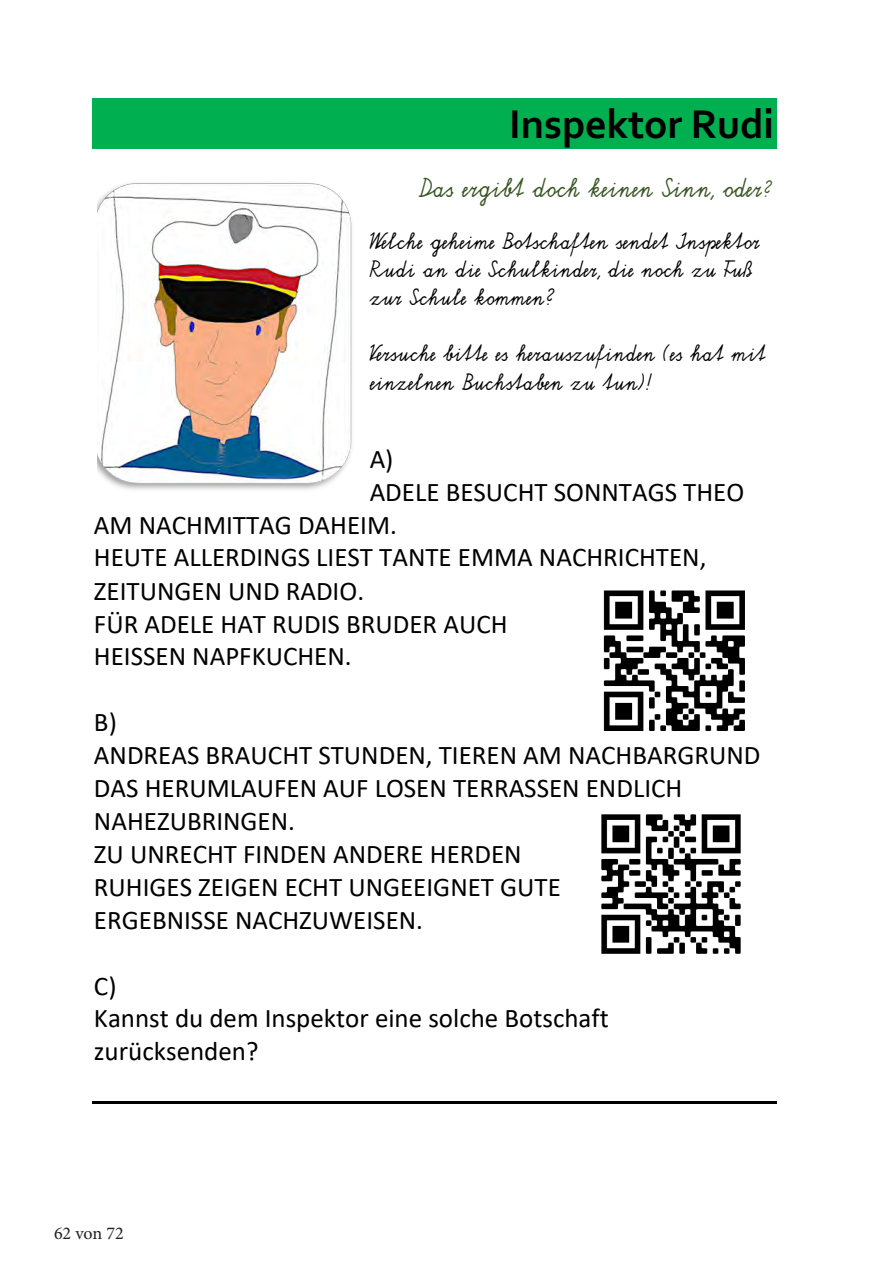
<style>
.page{position:relative;width:893px;height:1263px;background:#fff}
.page>*{position:absolute;margin:0;border:0;box-sizing:border-box;transform-origin:0 0}
.t1{font:700 42.15px "Corbel";color:#000}
.t2{font:27px/33px "Calibri";color:#000}
.t3{font:24.15px "Ausgangsschrift";letter-spacing:-.005em;color:#385623}
.t4{font:20.85px/28.2px "Ausgangsschrift";letter-spacing:.005em;color:#000}
.t5{font:18px "Minion Pro";letter-spacing:-.005em;color:#231f20}
.s1{font-size:20.85px}
</style>
<div class="page">
<div style="left:92px;top:98px;width:684px;height:51px;background:#00b050"></div>
<hr style="left:92px;top:1102px;width:684px;height:2px;background:#000">
<img style="left:97px;top:183px;width:255px;height:307px">
<img style="left:603px;top:590px;width:142px;height:141px">
<img style="left:601px;top:814px;width:140px;height:140px">
<p class="t1" style="left:509px;top:98px;width:266px">Inspektor Rudi</p>
<p class="t3" style="left:419px;top:174px;width:357px">Das ergibt doch keinen Sinn, oder<span class="s1">?</span></p>
<p class="t4" style="left:370px;top:229px;width:392px">Welche geheime Botschaften sendet Inspektor<br>Rudi an die Schulkinder, die noch zu Fuß zur Schule kommen?</p>
<p class="t4" style="left:370px;top:341px;width:397px">Versuche bitte es herauszufinden (es hat mit einzelnen Buchstaben zu tun)!</p>
<p class="t2" style="left:370px;top:442px;width:25px">A)</p>
<p class="t2" style="left:370px;top:474px;width:376px">ADELE BESUCHT SONNTAGS THEO</p>
<p class="t2" style="left:94px;top:507px;width:304px">AM NACHMITTAG DAHEIM.</p>
<p class="t2" style="left:94px;top:540px;width:614px">HEUTE ALLERDINGS LIEST TANTE EMMA NACHRICHTEN,</p>
<p class="t2" style="left:94px;top:573px;width:272px">ZEITUNGEN UND RADIO.</p>
<p class="t2" style="left:94px;top:606px;width:415px">FÜR ADELE HAT RUDIS BRUDER AUCH</p>
<p class="t2" style="left:94px;top:639px;width:259px">HEISSEN NAPFKUCHEN.</p>
<p class="t2" style="left:94px;top:705px;width:668px">B)<br>ANDREAS BRAUCHT STUNDEN, TIEREN AM NACHBARGRUND<br>DAS HERUMLAUFEN AUF LOSEN TERRASSEN ENDLICH<br>NAHEZUBRINGEN.<br>ZU UNRECHT FINDEN ANDERE HERDEN<br>RUHIGES ZEIGEN ECHT UNGEEIGNET GUTE<br>ERGEBNISSE NACHZUWEISEN.</p>
<p class="t2" style="left:94px;top:968px;width:516px">C)<br>Kannst du dem Inspektor eine solche Botschaft zurücksenden?</p>
<p class="t5" style="left:54px;top:1221px;width:71px">62 von 72</p>
</div>
